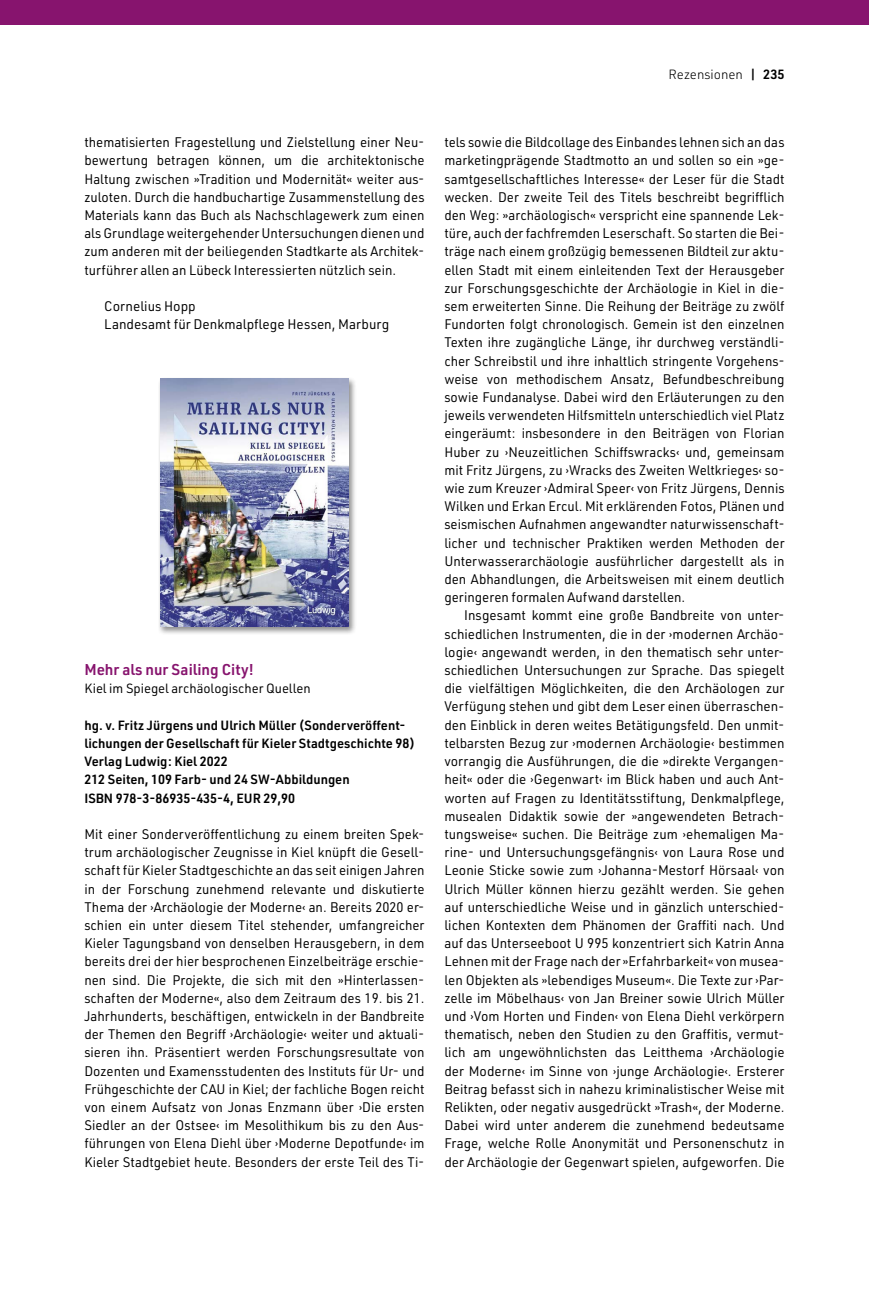
<style>
.page{position:relative;width:869px;height:1290px;background:#fff}
.page>*{position:absolute;margin:0;border:0;box-sizing:border-box;transform-origin:0 0}
.t1{font:600 15.4px "URWDIN";color:#87146e}
.t2{font:13.65px/18.2px "URWDIN";color:#000;text-align:justify;scale:.96 1}
.t3{font:13.65px/18.2px "URWDIN";color:#000}
.t4{font:600 13.12px/18.2px "URWDIN";color:#000}
.t5{font:13.12px "URWDIN";color:#000}
.t6{font:300 13.12px "URWDIN";color:#000}
.s1{font-weight:600}
</style>
<div class="page">
<div style="left:0;top:0;width:868px;height:25px;background:#87146e"></div>
<div style="left:158px;top:376px;width:198px;height:259px;background:#000;opacity:.45"></div>
<img style="left:160px;top:379px;width:188px;height:248px">
<p class="t6" style="left:668px;top:66px;width:117px">Rezensionen <span class="s1">| 235</span></p>
<p class="t2" style="left:84px;top:133px;width:355px">thematisierten Fragestellung und Zielstellung einer Neu&shy;bewertung betragen können, um die architektonische Haltung zwischen »Tradition und Modernität« weiter aus&shy;zuloten. Durch die handbuchartige Zusammenstellung des Materials kann das Buch als Nachschlagewerk zum einen als Grundlage weitergehender Untersuchungen dienen und zum anderen mit der beiliegenden Stadtkarte als Architek&shy;turführer allen an Lübeck Interessierten nützlich sein.</p>
<p class="t3" style="left:104px;top:297px;width:286px">Cornelius Hopp<br>Landesamt für Denkmalpflege Hessen, Marburg</p>
<p class="t1" style="left:84px;top:659px;width:171px">Mehr als nur Sailing City!</p>
<p class="t5" style="left:84px;top:680px;width:228px">Kiel im Spiegel archäologischer Quellen</p>
<p class="t4" style="left:84px;top:715px;width:332px">hg. v. Fritz Jürgens und Ulrich Müller (Sonderveröffent&shy;lichungen der Gesellschaft für Kieler Stadtgeschichte 98)<br>Verlag Ludwig: Kiel 2022<br>212 Seiten, 109 Farb- und 24 SW-Abbildungen<br>ISBN 978-3-86935-435-4, EUR 29,90</p>
<p class="t2" style="left:84px;top:824px;width:355px">Mit einer Sonderveröffentlichung zu einem breiten Spek&shy;trum archäologischer Zeugnisse in Kiel knüpft die Gesell&shy;schaft für Kieler Stadtgeschichte an das seit einigen Jahren in der Forschung zunehmend relevante und diskutierte Thema der ›Archäologie der Moderne‹ an. Bereits 2020 er&shy;schien ein unter diesem Titel stehender, umfangreicher Kieler Tagungsband von denselben Herausgebern, in dem bereits drei der hier besprochenen Einzelbeiträge erschie&shy;nen sind. Die Projekte, die sich mit den »Hinterlassen&shy;schaften der Moderne«, also dem Zeitraum des 19. bis 21.<br>Jahrhunderts, beschäftigen, entwickeln in der Bandbreite der Themen den Begriff ›Archäologie‹ weiter und aktuali&shy;sieren ihn. Präsentiert werden Forschungsresultate von Dozenten und Examensstudenten des Instituts für Ur- und Frühgeschichte der CAU in Kiel; der fachliche Bogen reicht von einem Aufsatz von Jonas Enzmann über ›Die ersten Siedler an der Ostsee‹ im Mesolithikum bis zu den Aus&shy;führungen von Elena Diehl über ›Moderne Depotfunde‹ im Kieler Stadtgebiet heute. Besonders der erste Teil des Ti-</p>
<p class="t2" style="left:444px;top:133px;width:356px">tels sowie die Bildcollage des Einbandes lehnen sich an das marketingprägende Stadtmotto an und sollen so ein »ge&shy;samtgesellschaftliches Interesse« der Leser für die Stadt wecken. Der zweite Teil des Titels beschreibt begrifflich den Weg: »archäologisch« verspricht eine spannende Lek&shy;türe, auch der fachfremden Leserschaft. So starten die Bei&shy;träge nach einem großzügig bemessenen Bildteil zur aktu&shy;ellen Stadt mit einem einleitenden Text der Herausgeber zur Forschungsgeschichte der Archäologie in Kiel in die&shy;sem erweiterten Sinne. Die Reihung der Beiträge zu zwölf Fundorten folgt chronologisch. Gemein ist den einzelnen Texten ihre zugängliche Länge, ihr durchweg verständli&shy;cher Schreibstil und ihre inhaltlich stringente Vorgehens&shy;weise von methodischem Ansatz, Befundbeschreibung sowie Fundanalyse. Dabei wird den Erläuterungen zu den jeweils verwendeten Hilfsmitteln unterschiedlich viel Platz eingeräumt: insbesondere in den Beiträgen von Florian Huber zu ›Neuzeitlichen Schiffswracks‹ und, gemeinsam mit Fritz Jürgens, zu ›Wracks des Zweiten Weltkrieges‹ so&shy;wie zum Kreuzer ›Admiral Speer‹ von Fritz Jürgens, Dennis Wilken und Erkan Ercul. Mit erklärenden Fotos, Plänen und seismischen Aufnahmen angewandter naturwissenschaft&shy;licher und technischer Praktiken werden Methoden der Unterwasserarchäologie ausführlicher dargestellt als in den Abhandlungen, die Arbeitsweisen mit einem deutlich geringeren formalen Aufwand darstellen.</p>
<p class="t3" style="left:444px;top:606px;width:341px;text-align:justify;text-indent:20px">Insgesamt kommt eine große Bandbreite von unter&shy;schiedlichen Instrumenten, die in der ›modernen Archäo&shy;logie‹ angewandt werden, in den thematisch sehr unter&shy;schiedlichen Untersuchungen zur Sprache. Das spiegelt die vielfältigen Möglichkeiten, die den Archäologen zur Verfügung stehen und gibt dem Leser einen überraschen&shy;den Einblick in deren weites Betätigungsfeld. Den unmit&shy;telbarsten Bezug zur ›modernen Archäologie‹ bestimmen vorrangig die Ausführungen, die die »direkte Vergangen&shy;heit« oder die ›Gegenwart‹ im Blick haben und auch Ant&shy;worten auf Fragen zu Identitätsstiftung, Denkmalpflege, musealen Didaktik sowie der »angewendeten Betrach&shy;tungsweise« suchen. Die Beiträge zum ›ehemaligen Ma&shy;rine- und Untersuchungsgefängnis‹ von Laura Rose und Leonie Sticke sowie zum ›Johanna-Mestorf Hörsaal‹ von Ulrich Müller können hierzu gezählt werden. Sie gehen auf unterschiedliche Weise und in gänzlich unterschied&shy;lichen Kontexten dem Phänomen der Graffiti nach. Und auf das Unterseeboot U 995 konzentriert sich Katrin Anna Lehnen mit der Frage nach der »Erfahrbarkeit« von musea&shy;len Objekten als »lebendiges Museum«. Die Texte zur ›Par&shy;zelle im Möbelhaus‹ von Jan Breiner sowie Ulrich Müller und ›Vom Horten und Finden‹ von Elena Diehl verkörpern thematisch, neben den Studien zu den Graffitis, vermut&shy;lich am ungewöhnlichsten das Leitthema ›Archäologie der Moderne‹ im Sinne von ›junge Archäologie‹. Ersterer Beitrag befasst sich in nahezu kriminalistischer Weise mit Relikten, oder negativ ausgedrückt »Trash«, der Moderne.<br>Dabei wird unter anderem die zunehmend bedeutsame Frage, welche Rolle Anonymität und Personenschutz in der Archäologie der Gegenwart spielen, aufgeworfen. Die</p>
</div>
